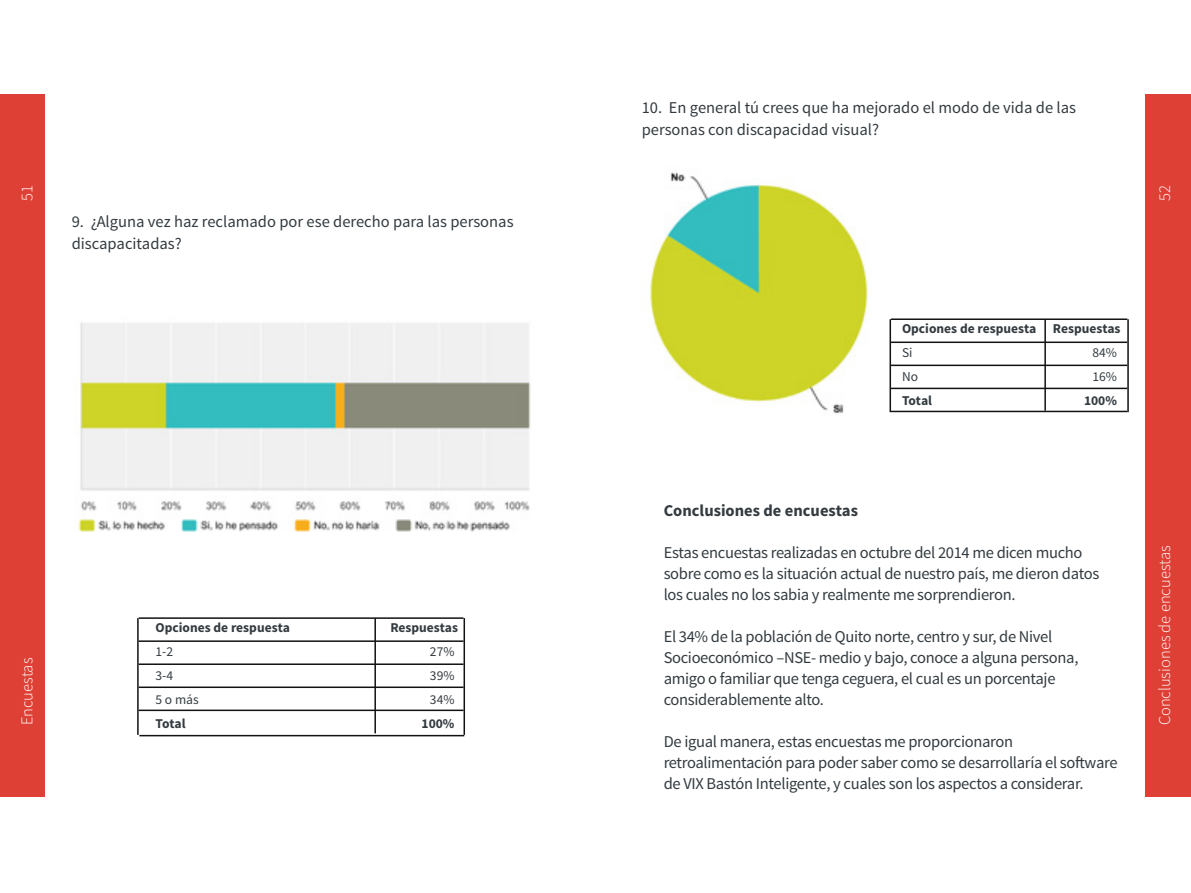
<style>
.page{position:relative;width:1191px;height:893px;background:#fff}
.page>*{position:absolute;margin:0;border:0;box-sizing:border-box;transform-origin:0 0}
.t1{font:16.5px/21px "Source Sans Pro";letter-spacing:-.02em;color:#333b40}
.t2{font:16.5px/22.5px "Source Sans Pro";color:#333b40}
.t3{font:300 16.5px "Source Sans Pro";color:#fff}
.t4{font:700 16.5px "Source Sans Pro";color:#333b40}
.t5{font:700 13.5px "Source Sans Pro";color:#333b40}
.t6{font:13.5px/24px "Source Sans Pro";color:#333b40}
</style>
<div class="page">
<img style="left:650px;top:172px;width:218px;height:242px">
<img style="left:78px;top:322px;width:453px;height:210px">
<hr style="left:891px;top:365px;width:236px;height:1px;background:#121212">
<hr style="left:891px;top:342px;width:236px;height:1px;background:#121212">
<hr style="left:891px;top:318px;width:236px;height:2px;background:#121212">
<hr style="left:891px;top:388px;width:236px;height:1px;background:#121212">
<hr style="left:891px;top:411px;width:236px;height:1px;background:#121212">
<hr style="left:1044px;top:319px;width:2px;height:92px;background:#121212">
<hr style="left:1127px;top:319px;width:1px;height:93px;background:#121212">
<hr style="left:889px;top:319px;width:2px;height:93px;background:#121212">
<hr style="left:139px;top:617px;width:324px;height:2px;background:#121212">
<hr style="left:139px;top:663px;width:324px;height:2px;background:#121212">
<hr style="left:139px;top:640px;width:324px;height:2px;background:#121212">
<hr style="left:139px;top:686px;width:324px;height:2px;background:#121212">
<hr style="left:139px;top:710px;width:324px;height:1px;background:#121212">
<hr style="left:139px;top:735px;width:325px;height:1px;background:#121212">
<hr style="left:374px;top:618px;width:2px;height:115px;background:#121212">
<hr style="left:463px;top:618px;width:2px;height:117px;background:#121212">
<hr style="left:137px;top:618px;width:2px;height:117px;background:#121212">
<div style="left:1145px;top:95px;width:46px;height:702px;background:#de4036"></div>
<div style="left:0;top:95px;width:45px;height:702px;background:#de4036"></div>
<p class="t3" style="left:17px;top:201px;width:17px;rotate:-90deg">51</p>
<p class="t2" style="left:72px;top:210px;width:443px">9. ¿Alguna vez haz reclamado por ese derecho para las personas discapacitadas?</p>
<p class="t3" style="left:17px;top:725px;width:69px;rotate:-90deg">Encuestas</p>
<p class="t5" style="left:155px;top:619px;width:136px">Opciones de respuesta</p>
<p class="t5" style="left:390px;top:619px;width:69px">Respuestas</p>
<p class="t6" style="left:155px;top:640px;width:45px">1-2<br>3-4<br>5 o más</p>
<p class="t5" style="left:155px;top:715px;width:32px">Total</p>
<p class="t6" style="left:430px;top:640px;width:26px;text-align:justify">27% 39% 34%</p>
<p class="t5" style="left:421px;top:715px;width:34px">100%</p>
<p class="t2" style="left:642px;top:96px;width:436px">10. En general tú crees que ha mejorado el modo de vida de las personas con discapacidad visual?</p>
<p class="t3" style="left:1154px;top:201px;width:17px;rotate:-90deg">52</p>
<p class="t5" style="left:902px;top:320px;width:220px">Opciones de respuesta Respuestas</p>
<p class="t6" style="left:902px;top:341px;width:17px">Si<br>No</p>
<p class="t5" style="left:902px;top:392px;width:32px">Total</p>
<p class="t6" style="left:1092px;top:341px;width:26px">84%<br>16%</p>
<p class="t5" style="left:1084px;top:392px;width:34px">100%</p>
<p class="t4" style="left:663px;top:500px;width:196px">Conclusiones de encuestas</p>
<p class="t1" style="left:663px;top:542px;width:437px">Estas encuestas realizadas en octubre del 2014 me dicen mucho sobre como es la situación actual de nuestro país, me dieron datos los cuales no los sabia y realmente me sorprendieron.</p>
<p class="t1" style="left:663px;top:626px;width:416px">El 34% de la población de Quito norte, centro y sur, de Nivel Socioeconómico –NSE- medio y bajo, conoce a alguna persona, amigo o familiar que tenga ceguera, el cual es un porcentaje considerablemente alto.</p>
<p class="t1" style="left:663px;top:731px;width:455px">De igual manera, estas encuestas me proporcionaron retroalimentación para poder saber como se desarrollaría el software de VIX Bastón Inteligente, y cuales son los aspectos a considerar.</p>
<p class="t3" style="left:1154px;top:725px;width:182px;rotate:-90deg">Conclusiones de encuestas</p>
</div>
